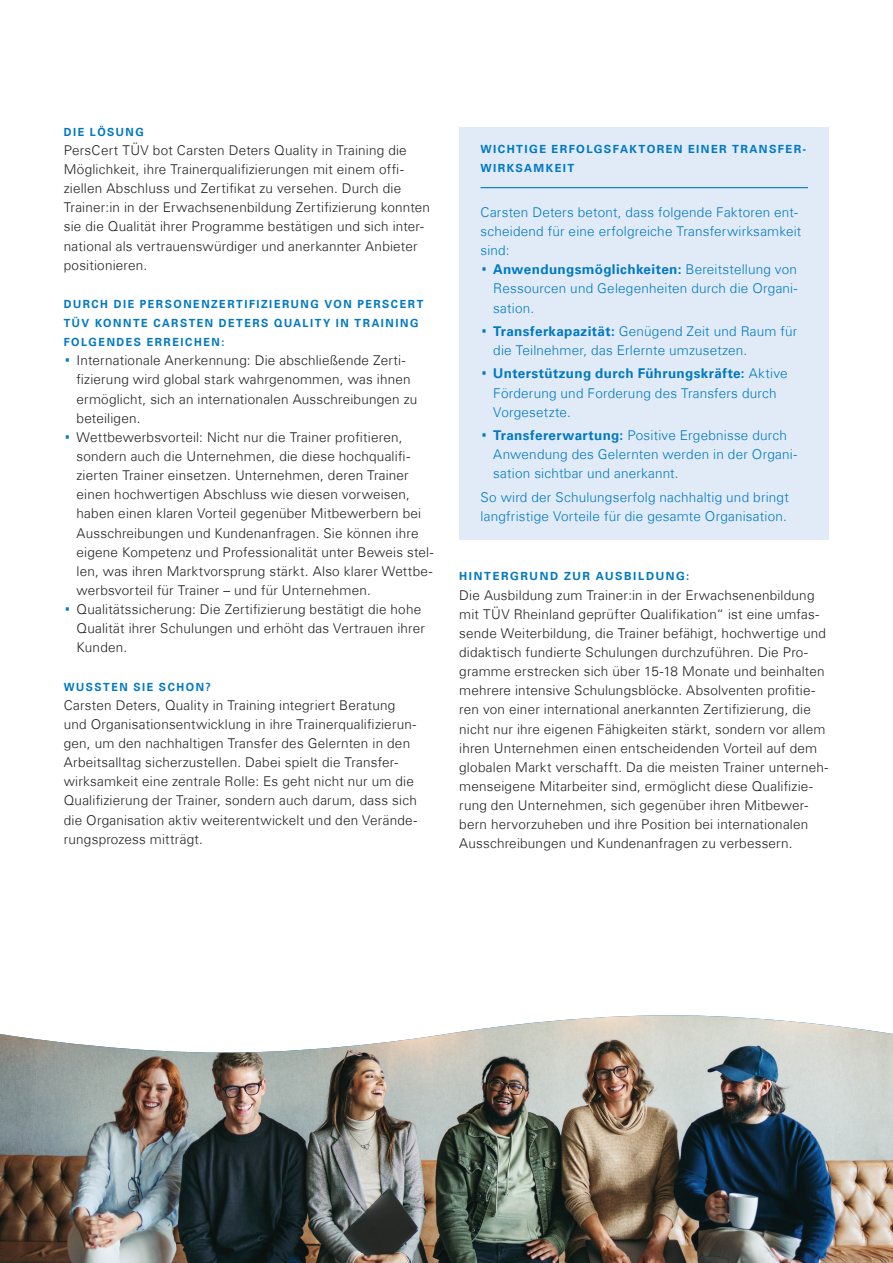
<style>
.page{position:relative;width:893px;height:1263px;background:#fff}
.page>*{position:absolute;margin:0;border:0;box-sizing:border-box;transform-origin:0 0}
.t1{font:300 13.5px/19.2px "Univers Com 45";letter-spacing:.015em;color:#231f20}
.t2{font:300 13.5px/19.2px "Univers Com 45";letter-spacing:.015em;color:#0079c2}
.t3{font:700 13.5px "Univers Com 65";letter-spacing:.025em;color:#0079c2}
.t4{font:700 11.25px/19.2px "Univers Com 65";letter-spacing:.14em;color:#0079c2;scale:.96 1}
.t5{font:700 11.25px/19.2px "Univers Com 65";letter-spacing:.14em;color:#0079c2}
.s1{font-family:"Univers Com 55 Roman";font-weight:400;font-size:27px;color:#0079c2}
.s2{font-family:"Univers Com 55 Roman";font-weight:400;font-size:27px}
.s3{font-family:"Univers Com 45";font-weight:300}
.s4{font-family:"Univers Com 65";font-weight:700}
</style>
<div class="page">
<div style="left:459px;top:128px;width:370px;height:412px;background:#e1ebf7"></div>
<hr style="left:480px;top:187px;width:328px;height:1px;background:#0079c2">
<img style="left:0;top:1015px;width:893px;height:248px">
<p class="t4" style="left:64px;top:122px;width:85px">DIE LÖSUNG</p>
<p class="t1" style="left:64px;top:140px;width:368px">PersCert TÜV bot Carsten Deters Quality in Training die Möglichkeit, ihre Trainerqualifizierungen mit einem offi&shy;ziellen Abschluss und Zertifikat zu versehen. Durch die Trainer:in in der Erwachsenenbildung Zertifizierung konnten sie die Qualität ihrer Programme bestätigen und sich inter&shy;national als vertrauenswürdiger und anerkannter Anbieter positionieren.</p>
<p class="t4" style="left:64px;top:294px;width:376px">DURCH DIE PERSONENZERTIFIZIERUNG VON PERSCERT<br>TÜV KONNTE CARSTEN DETERS QUALITY IN TRAINING<br>FOLGENDES ERREICHEN:</p>
<p class="t1" style="left:64px;top:351px;width:343px"><span class="s1">·</span> Internationale Anerkennung: Die abschließende Zerti-</p>
<p class="t1" style="left:77px;top:370px;width:335px">fizierung wird global stark wahrgenommen, was ihnen</p>
<p class="t1" style="left:77px;top:389px;width:342px">ermöglicht, sich an internationalen Ausschreibungen zu</p>
<p class="t1" style="left:77px;top:408px;width:66px">beteiligen.</p>
<p class="t1" style="left:64px;top:427px;width:340px"><span class="s1">·</span> Wettbewerbsvorteil: Nicht nur die Trainer profitieren,</p>
<p class="t1" style="left:77px;top:447px;width:335px">sondern auch die Unternehmen, die diese hochqualifi-</p>
<p class="t1" style="left:77px;top:466px;width:334px">zierten Trainer einsetzen. Unternehmen, deren Trainer</p>
<p class="t1" style="left:77px;top:485px;width:335px">einen hochwertigen Abschluss wie diesen vorweisen,</p>
<p class="t1" style="left:77px;top:504px;width:346px">haben einen klaren Vorteil gegenüber Mitbewerbern bei</p>
<p class="t1" style="left:77px;top:523px;width:343px">Ausschreibungen und Kundenanfragen. Sie können ihre</p>
<p class="t1" style="left:77px;top:542px;width:359px">eigene Kompetenz und Professionalität unter Beweis stel-</p>
<p class="t1" style="left:77px;top:561px;width:358px">len, was ihren Marktvorsprung stärkt. Also klarer Wettbe-</p>
<p class="t1" style="left:77px;top:580px;width:296px">werbsvorteil für Trainer – und für Unternehmen.</p>
<p class="t1" style="left:64px;top:600px;width:359px"><span class="s1">·</span> Qualitätssicherung: Die Zertifizierung bestätigt die hohe</p>
<p class="t1" style="left:77px;top:619px;width:350px">Qualität ihrer Schulungen und erhöht das Vertrauen ihrer</p>
<p class="t1" style="left:77px;top:638px;width:52px">Kunden.</p>
<p class="t4" style="left:64px;top:677px;width:155px">WUSSTEN SIE SCHON?</p>
<p class="t1" style="left:64px;top:695px;width:355px">Carsten Deters, Quality in Training integriert Beratung und Organisationsentwicklung in ihre Trainerqualifizierun&shy;gen, um den nachhaltigen Transfer des Gelernten in den Arbeitsalltag sicherzustellen. Dabei spielt die Transfer&shy;wirksamkeit eine zentrale Rolle: Es geht nicht nur um die Qualifizierung der Trainer, sondern auch darum, dass sich die Organisation aktiv weiterentwickelt und den Verände&shy;rungsprozess mitträgt.</p>
<p class="t5" style="left:480px;top:139px;width:327px">WICHTIGE ERFOLGSFAKTOREN EINER TRANSFER-<br>WIRKSAMKEIT</p>
<p class="t2" style="left:480px;top:202px;width:322px">Carsten Deters betont, dass folgende Faktoren ent&shy;scheidend für eine erfolgreiche Transferwirksamkeit sind:</p>
<p class="t3" style="left:480px;top:261px;width:318px"><span class="s2">·</span> Anwendungsmöglichkeiten: <span class="s3">Bereitstellung von</span></p>
<p class="t2" style="left:493px;top:279px;width:306px">Ressourcen und Gelegenheiten durch die Organi&shy;sation.</p>
<p class="t2" style="left:493px;top:321px;width:306px;text-indent:-13px"><span class="s2">·</span> <span class="s4">Transferkapazität:</span> Genügend Zeit und Raum für die Teilnehmer, das Erlernte umzusetzen.</p>
<p class="t3" style="left:480px;top:366px;width:309px"><span class="s2">·</span> Unterstützung durch Führungskräfte: <span class="s3">Aktive</span></p>
<p class="t2" style="left:493px;top:383px;width:285px">Förderung und Forderung des Transfers durch<br>Vorgesetzte.</p>
<p class="t2" style="left:493px;top:426px;width:305px;text-indent:-13px"><span class="s2">·</span> <span class="s4">Transfererwartung:</span> Positive Ergebnisse durch<br>Anwendung des Gelernten werden in der Organi&shy;sation sichtbar und anerkannt.</p>
<p class="t2" style="left:480px;top:487px;width:310px">So wird der Schulungserfolg nachhaltig und bringt langfristige Vorteile für die gesamte Organisation.</p>
<p class="t5" style="left:459px;top:567px;width:232px">HINTERGRUND ZUR AUSBILDUNG:</p>
<p class="t1" style="left:459px;top:585px;width:371px">Die Ausbildung zum Trainer:in in der Erwachsenenbildung mit TÜV Rheinland geprüfter Qualifikation“ ist eine umfas&shy;sende Weiterbildung, die Trainer befähigt, hochwertige und didaktisch fundierte Schulungen durchzuführen. Die Pro&shy;gramme erstrecken sich über 15-18 Monate und beinhalten mehrere intensive Schulungsblöcke. Absolventen profitie&shy;ren von einer international anerkannten Zertifizierung, die nicht nur ihre eigenen Fähigkeiten stärkt, sondern vor allem ihren Unternehmen einen entscheidenden Vorteil auf dem globalen Markt verschafft. Da die meisten Trainer unterneh&shy;menseigene Mitarbeiter sind, ermöglicht diese Qualifizie&shy;rung den Unternehmen, sich gegenüber ihren Mitbewer&shy;bern hervorzuheben und ihre Position bei internationalen Ausschreibungen und Kundenanfragen zu verbessern.</p>
</div>
